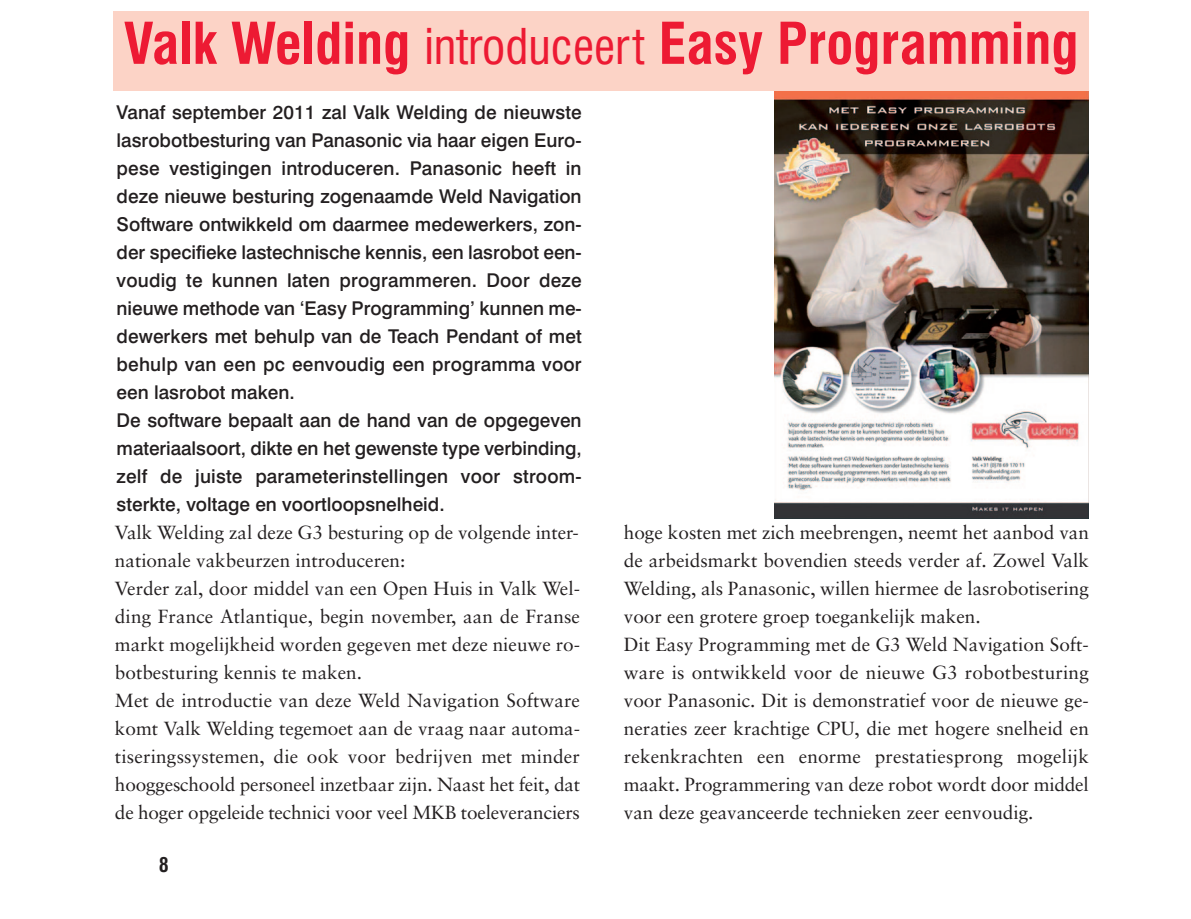
<style>
.page{position:relative;width:1191px;height:919px;background:#fff}
.page>*{position:absolute;margin:0;border:0;box-sizing:border-box;transform-origin:0 0}
.t1{font:700 condensed 56px "Swiss 721 BT";color:#ed1a33}
.t2{font:700 condensed 20px "Swiss 721 BT";color:#231f20}
.t3{font:19px/28px "Sabon";color:#231f20;text-align:justify}
.t4{font:500 19px/28px "Swiss 721 BT";color:#231f20;text-align:justify}
.s1{font-weight:400;font-size:48px}
</style>
<div class="page">
<img style="left:774px;top:91px;width:315px;height:428px">
<div style="left:113px;top:11px;width:976px;height:80px;background:#fcd3c6"></div>
<p class="t1" style="left:124px;top:16px;width:956px">Valk Welding <span class="s1">introduceert</span> Easy Programming</p>
<p class="t4" style="left:117px;top:100px;width:466px">Vanaf september 2011 zal Valk Welding de nieuwste lasrobotbesturing van Panasonic via haar eigen Euro&shy;pese vestigingen introduceren. Panasonic heeft in deze nieuwe besturing zogenaamde Weld Navigation Software ontwikkeld om daarmee medewerkers, zon&shy;der specifieke lastechnische kennis, een lasrobot een&shy;voudig te kunnen laten programmeren. Door deze nieuwe methode van ‘Easy Programming’ kunnen me&shy;dewerkers met behulp van de Teach Pendant of met behulp van een pc eenvoudig een programma voor een lasrobot maken.</p>
<p class="t4" style="left:117px;top:408px;width:466px">De software bepaalt aan de hand van de opgegeven materiaalsoort, dikte en het gewenste type verbinding, zelf de juiste parameterinstellingen voor stroom&shy;sterkte, voltage en voortloopsnelheid.</p>
<p class="t3" style="left:115px;top:520px;width:465px">Valk Welding zal deze G3 besturing op de volgende inter&shy;nationale vakbeurzen introduceren:</p>
<p class="t3" style="left:115px;top:576px;width:466px">Verder zal, door middel van een Open Huis in Valk Wel&shy;ding France Atlantique, begin november, aan de Franse markt mogelijkheid worden gegeven met deze nieuwe ro&shy;botbesturing kennis te maken.</p>
<p class="t3" style="left:115px;top:688px;width:466px">Met de introductie van deze Weld Navigation Software komt Valk Welding tegemoet aan de vraag naar automa&shy;tiseringssystemen, die ook voor bedrijven met minder hooggeschoold personeel inzetbaar zijn. Naast het feit, dat de hoger opgeleide technici voor veel MKB toeleveranciers</p>
<p class="t2" style="left:159px;top:854px;width:11px">8</p>
<p class="t3" style="left:624px;top:520px;width:466px">hoge kosten met zich meebrengen, neemt het aanbod van de arbeidsmarkt bovendien steeds verder af. Zowel Valk Welding, als Panasonic, willen hiermee de lasrobotisering voor een grotere groep toegankelijk maken.</p>
<p class="t3" style="left:624px;top:632px;width:466px">Dit Easy Programming met de G3 Weld Navigation Soft&shy;ware is ontwikkeld voor de nieuwe G3 robotbesturing voor Panasonic. Dit is demonstratief voor de nieuwe ge&shy;neraties zeer krachtige CPU, die met hogere snelheid en rekenkrachten een enorme prestatiesprong mogelijk maakt. Programmering van deze robot wordt door middel van deze geavanceerde technieken zeer eenvoudig.</p>
</div>
